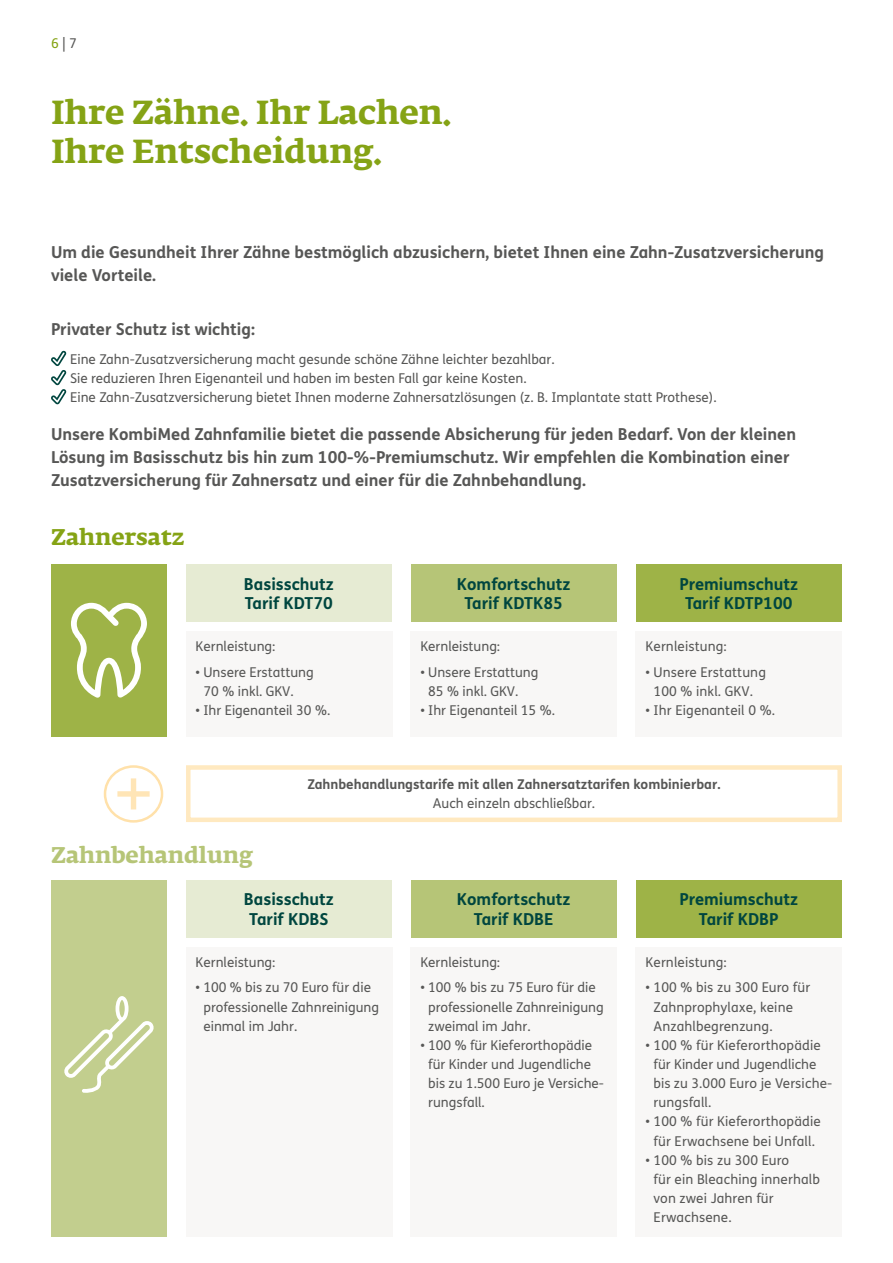
<style>
.page{position:relative;width:893px;height:1263px;background:#fff}
.page>*{position:absolute;margin:0;border:0;box-sizing:border-box;transform-origin:0 0}
.t1{font:700 33px/38.2px "Fedra Serif A Pro";color:#85a315}
.t2{font:700 22.5px "Fedra Serif A Pro";color:#b6c577}
.t3{font:700 22.5px "Fedra Serif A Pro";color:#85a315}
.t4{font:700 16.5px/23px "FS Me";color:#575756}
.t5{font:700 16.5px/19.8px "FS Me";color:#00463f;text-align:center}
.t6{font:13.5px/19.2px "FS Me";color:#575756}
.t7{font:700 13.5px "FS Me";color:#575756}
.s1{color:#85a315}
</style>
<div class="page">
<div style="left:51px;top:565px;width:116px;height:172px;background:#9eb347"></div>
<div style="left:51px;top:880px;width:116px;height:356px;background:#c2ce8e"></div>
<div style="left:636px;top:631px;width:206px;height:106px;background:#f8f7f6"></div>
<div style="left:636px;top:947px;width:206px;height:289px;background:#f8f7f6"></div>
<div style="left:411px;top:631px;width:206px;height:106px;background:#f8f7f6"></div>
<div style="left:411px;top:947px;width:206px;height:289px;background:#f8f7f6"></div>
<div style="left:186px;top:631px;width:206px;height:106px;background:#f8f7f6"></div>
<div style="left:186px;top:947px;width:206px;height:289px;background:#f8f7f6"></div>
<svg style="left:186px;top:765px;width:656px;height:57px"></svg>
<div style="left:636px;top:565px;width:206px;height:57px;background:#9eb347"></div>
<div style="left:636px;top:880px;width:206px;height:58px;background:#9eb347"></div>
<div style="left:411px;top:565px;width:206px;height:57px;background:#b6c577"></div>
<div style="left:411px;top:880px;width:206px;height:58px;background:#b6c577"></div>
<div style="left:186px;top:565px;width:206px;height:57px;background:#e6ebd3"></div>
<div style="left:186px;top:880px;width:206px;height:58px;background:#e6ebd3"></div>
<div style="left:104px;top:765px;width:59px;height:58px;border:3px solid #ffe1aa;border-radius:50%"></div>
<div style="left:117px;top:791px;width:33px;height:6px;background:#ffe5b6"></div>
<div style="left:131px;top:778px;width:5px;height:31px;background:#ffe5b6"></div>
<svg style="left:71px;top:603px;width:76px;height:95px"></svg>
<svg style="left:64px;top:996px;width:90px;height:97px"></svg>
<svg style="left:51px;top:350px;width:16px;height:54px"></svg>
<p class="t6" style="left:51px;top:34px;width:27px"><span class="s1">6</span> | 7</p>
<h1 class="t1" style="left:51px;top:95px;width:401px">Ihre Zähne. Ihr Lachen.<br>Ihre Entscheidung.</h1>
<p class="t4" style="left:51px;top:242px;width:775px">Um die Gesundheit Ihrer Zähne bestmöglich abzusichern, bietet Ihnen eine Zahn-Zusatzversicherung viele Vorteile.</p>
<p class="t4" style="left:51px;top:319px;width:205px">Privater Schutz ist wichtig:</p>
<p class="t6" style="left:70px;top:350px;width:648px">Eine Zahn-Zusatzversicherung macht gesunde schöne Zähne leichter bezahlbar.<br>Sie reduzieren Ihren Eigenanteil und haben im besten Fall gar keine Kosten.<br>Eine Zahn-Zusatzversicherung bietet Ihnen moderne Zahnersatzlösungen (z. B. Implantate statt Prothese).</p>
<p class="t4" style="left:51px;top:424px;width:747px">Unsere KombiMed Zahnfamilie bietet die passende Absicherung für jeden Bedarf. Von der kleinen<br>Lösung im Basisschutz bis hin zum 100-%-Premiumschutz. Wir empfehlen die Kombination einer<br>Zusatzversicherung für Zahnersatz und einer für die Zahnbehandlung.</p>
<h2 class="t3" style="left:51px;top:527px;width:135px">Zahnersatz</h2>
<p class="t5" style="left:244px;top:575px;width:91px;text-align:left">Basisschutz<br>Tarif KDT70</p>
<p class="t6" style="left:196px;top:637px;width:81px">Kernleistung:</p>
<p class="t6" style="left:203px;top:663px;width:112px;text-indent:-8px">• Unsere Erstattung<br>70 % inkl. GKV.</p>
<p class="t6" style="left:196px;top:701px;width:136px">• Ihr Eigenanteil 30 %.</p>
<p class="t5" style="left:457px;top:575px;width:115px">Komfortschutz<br>Tarif KDTK85</p>
<p class="t6" style="left:420px;top:637px;width:81px">Kernleistung:</p>
<p class="t6" style="left:428px;top:663px;width:112px;text-indent:-8px">• Unsere Erstattung<br>85 % inkl. GKV.</p>
<p class="t6" style="left:420px;top:701px;width:136px">• Ihr Eigenanteil 15 %.</p>
<p class="t5" style="left:679px;top:575px;width:120px">Premiumschutz<br>Tarif KDTP100</p>
<p class="t6" style="left:645px;top:637px;width:83px">Kernleistung:</p>
<p class="t6" style="left:645px;top:663px;width:122px;text-align:center">• Unsere Erstattung<br>100 % inkl. GKV.</p>
<p class="t6" style="left:645px;top:701px;width:131px">• Ihr Eigenanteil 0 %.</p>
<p class="t7" style="left:307px;top:778px;width:415px">Zahnbehandlungstarife mit allen Zahnersatztarifen kombinierbar.</p>
<p class="t6" style="left:433px;top:794px;width:164px">Auch einzeln abschließbar.</p>
<h2 class="t2" style="left:51px;top:844px;width:204px">Zahnbehandlung</h2>
<p class="t5" style="left:244px;top:891px;width:91px">Basisschutz<br>Tarif KDBS</p>
<p class="t6" style="left:196px;top:953px;width:81px">Kernleistung:</p>
<p class="t6" style="left:203px;top:979px;width:177px;text-indent:-8px">• 100 % bis zu 70 Euro für die professionelle Zahnreinigung einmal im Jahr.</p>
<p class="t5" style="left:457px;top:891px;width:115px">Komfortschutz<br>Tarif KDBE</p>
<p class="t6" style="left:420px;top:953px;width:81px">Kernleistung:</p>
<p class="t6" style="left:428px;top:979px;width:177px;text-indent:-8px">• 100 % bis zu 75 Euro für die professionelle Zahnreinigung zweimal im Jahr.</p>
<p class="t6" style="left:428px;top:1036px;width:177px;text-indent:-8px">• 100 % für Kieferorthopädie für Kinder und Jugendliche bis zu 1.500 Euro je Versiche&shy;rungsfall.</p>
<p class="t5" style="left:679px;top:891px;width:120px">Premiumschutz<br>Tarif KDBP</p>
<p class="t6" style="left:645px;top:953px;width:83px">Kernleistung:</p>
<p class="t6" style="left:654px;top:979px;width:158px;text-indent:-8px">• 100 % bis zu 300 Euro für<br>Zahnprophylaxe, keine<br>Anzahl begrenzung.</p>
<p class="t6" style="left:654px;top:1036px;width:180px;text-indent:-8px">• 100 % für Kieferorthopädie für Kinder und Jugendliche bis zu 3.000 Euro je Ver siche&shy;rungsfall.</p>
<p class="t6" style="left:645px;top:1113px;width:177px;text-align:center">• 100 % für Kieferorthopädie für Erwachsene bei Unfall.</p>
<p class="t6" style="left:654px;top:1151px;width:168px;text-indent:-8px">• 100 % bis zu 300 Euro<br>für ein Bleaching innerhalb von zwei Jahren für<br>Erwachsene.</p>
</div>
